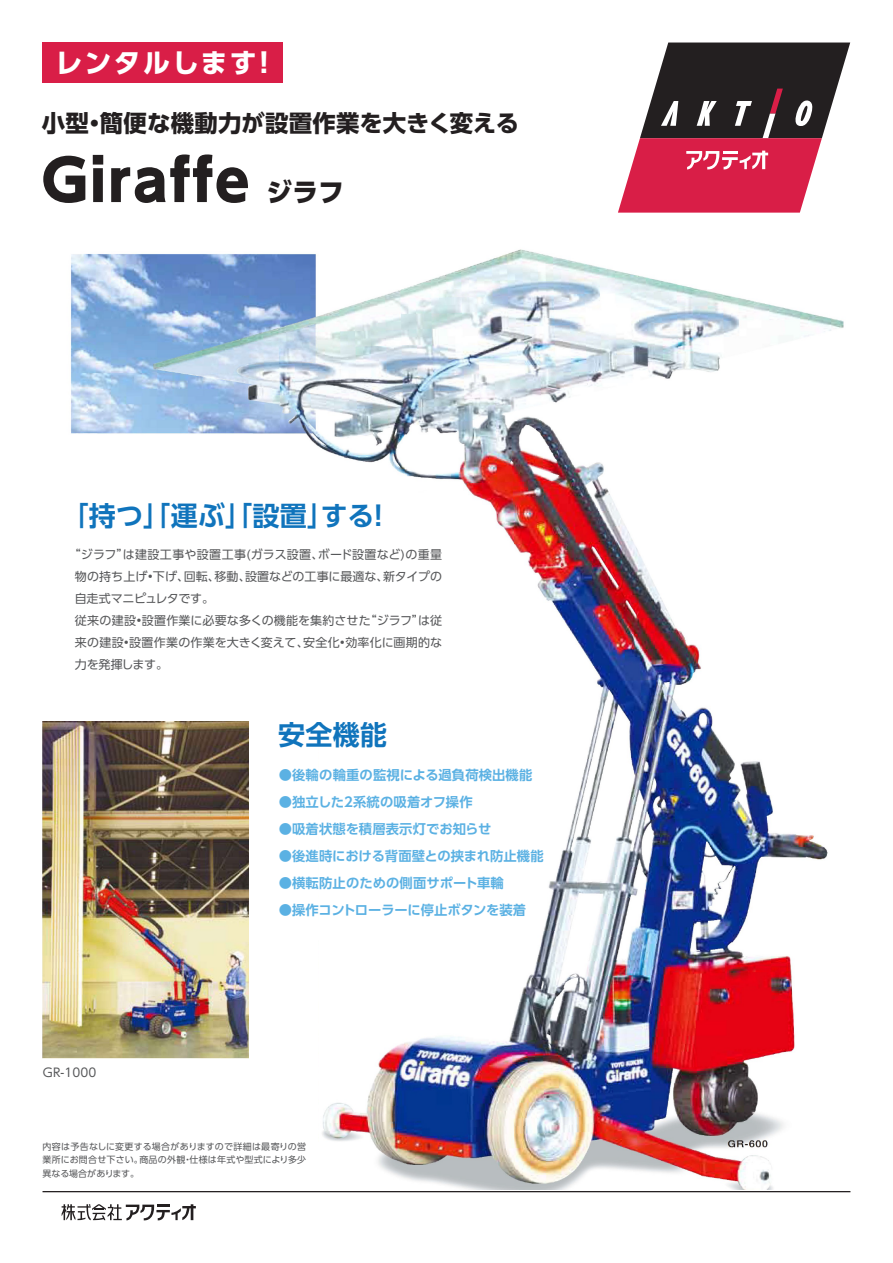
<style>
.page{position:relative;width:893px;height:1263px;background:#fff}
.page>*{position:absolute;margin:0;border:0;box-sizing:border-box;transform-origin:0 0}
.t1{font:800 56.4px "UD Shin Go Pro";letter-spacing:.03em;color:#231f20}
.t2{font:700 27px "UD Shin Go Pro De";letter-spacing:.01em;color:#1074bc}
.t3{font:700 27px "UD Shin Go Pro";letter-spacing:.075em;color:#fff}
.t4{font:700 23.4px "UD Shin Go Pro";letter-spacing:.01em;color:#231f20}
.t5{font:700 13.35px "UD Shin Go Pro De";letter-spacing:.005em;color:#5bb1e3}
.t6{font:12px/22.2px "UD Shin Go Pro";letter-spacing:.01em;color:#57585a}
.t7{font:9px/14px "UD Shin Go Pro";letter-spacing:.01em;color:#57585a;text-align:justify}
.s1{font-size:25.95px}
</style>
<div class="page">
<img style="left:42px;top:70px;width:802px;height:1119px">
<div style="left:66px;top:728px;width:251px;height:424px;background:#fff"></div>
<img style="left:43px;top:721px;width:206px;height:337px">
<svg style="left:618px;top:43px;width:232px;height:170px"></svg>
<div style="left:43px;top:43px;width:240px;height:40px;background:#d91e47"></div>
<svg style="left:62px;top:1204px;width:134px;height:17px"></svg>
<hr style="left:43px;top:1191px;width:807px;height:1px;background:#231f20">
<h2 class="t3" style="left:56px;top:40px;width:224px">レンタルします！</h2>
<h3 class="t4" style="left:42px;top:104px;width:479px">小型・簡便な機動力が設置作業を大きく変える</h3>
<h1 class="t1" style="left:42px;top:135px;width:304px">GIRAFFE <span class="s1">ジラフ</span></h1>
<h2 class="t2" style="left:75px;top:494px;width:318px">｢持つ｣｢運ぶ｣｢設置｣する！</h2>
<p class="t6" style="left:75px;top:543px;width:369px;text-indent:-6px">“ジラフ”は建設工事や設置工事(ガラス設置､ボード設置など)の重量物の持ち上げ•下げ、回転、移動、設置などの工事に最適な、新タイプの自走式マニピュレタです。<br>従来の建設•設置作業に必要な多くの機能を集約させた“ジラフ”は従来の建設•設置作業の作業を大きく変えて、安全化•効率化に画期的な力を発揮します。</p>
<h2 class="t2" style="left:278px;top:712px;width:110px">安全機能</h2>
<p class="t6" style="left:43px;top:1061px;width:55px">GR-1000</p>
<p class="t5" style="left:279px;top:764px;width:255px">●後輪の輪重の監視による過負荷検出機能</p>
<p class="t5" style="left:279px;top:791px;width:195px">●独立した2系統の吸着オフ操作</p>
<p class="t5" style="left:279px;top:818px;width:214px">●吸着状態を積層表示灯でお知らせ</p>
<p class="t5" style="left:279px;top:845px;width:266px">●後進時における背面壁との挟まれ防止機能</p>
<p class="t5" style="left:279px;top:872px;width:227px">●横転防止のための側面サポート車輪</p>
<p class="t5" style="left:279px;top:898px;width:249px">●操作コントローラーに停止ボタンを装着</p>
<p class="t7" style="left:43px;top:1139px;width:265px">内容は予告なしに変更する場合がありますので詳細は最寄りの営業所にお問合せ下さい。商品の外観・仕様は年式や型式により多少異なる場合があります。</p>
</div>
